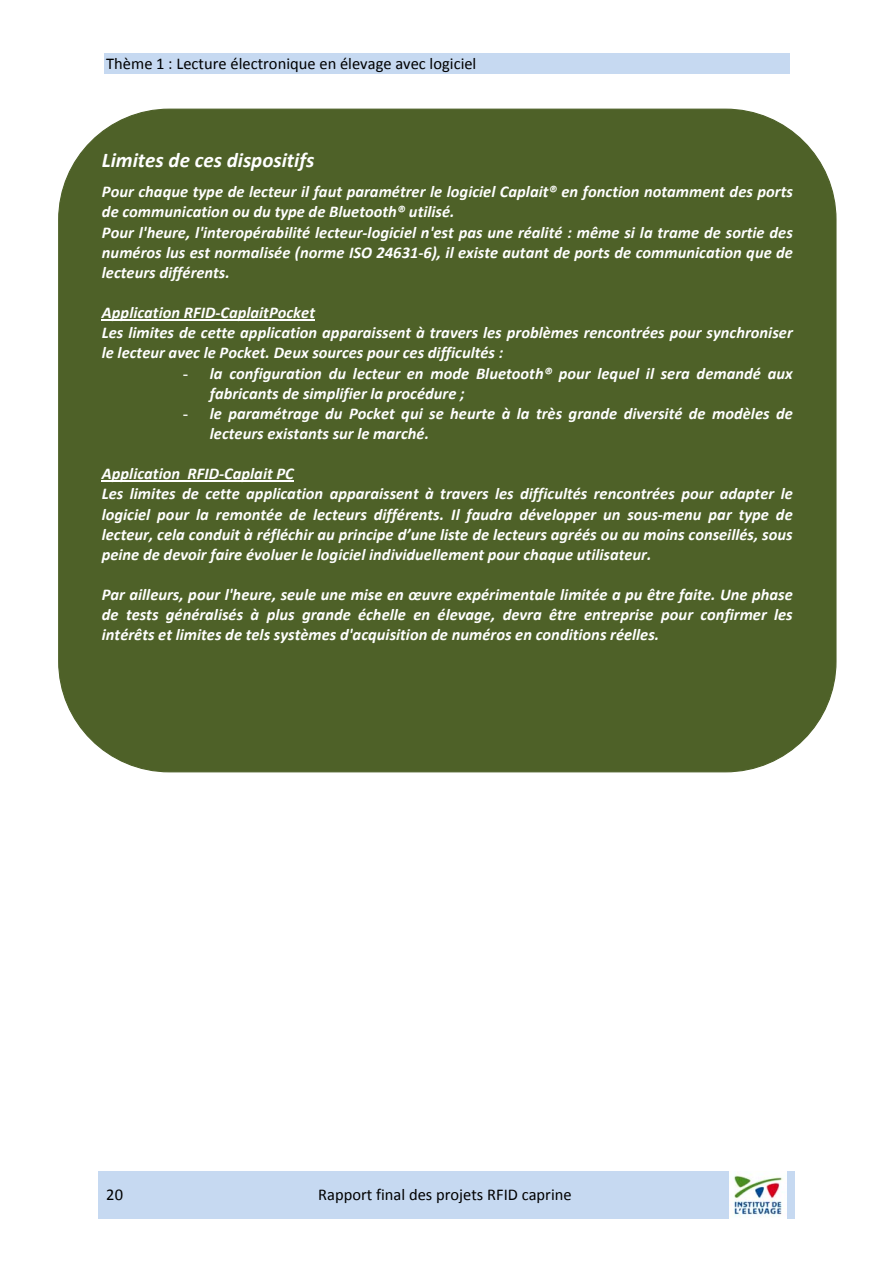
<style>
.page{position:relative;width:893px;height:1263px;background:#fff}
.page>*{position:absolute;margin:0;border:0;box-sizing:border-box;transform-origin:0 0}
.t1{font:italic 700 21px "Calibri";color:#fff}
.t2{font:italic 700 16.5px/20.1px "Calibri";color:#fff}
.t3{font:16.5px "Calibri";color:#000}
.s1{font-family:"Times New Roman";font-weight:400;font-style:normal}
</style>
<div class="page">
<div style="left:104px;top:53px;width:685px;height:20px;background:#c6d9f1"></div>
<div style="left:98px;top:1171px;width:71px;height:48px;background:#c6d9f1"></div>
<div style="left:169px;top:1171px;width:552px;height:48px;background:#c6d9f1"></div>
<div style="left:721px;top:1171px;width:74px;height:48px;background:#c6d9f1"></div>
<img style="left:729px;top:1171px;width:58px;height:48px">
<div style="left:59px;top:109px;width:777px;height:663px;background:#4e6128;border-radius:110px"></div>
<hr style="left:102px;top:320px;width:213px;height:1px;background:#fff">
<hr style="left:102px;top:481px;width:192px;height:1px;background:#fff">
<p class="t3" style="left:106px;top:56px;width:372px">Thème 1 : Lecture électronique en élevage avec logiciel</p>
<p class="t1" style="left:102px;top:151px;width:214px">Limites de ces dispositifs</p>
<p class="t2" style="left:102px;top:183px;width:693px">Pour chaque type de lecteur il faut paramétrer le logiciel Caplait® en fonction notamment des ports de communication ou du type de Bluetooth® utilisé.<br>Pour l'heure, l'interopérabilité lecteur‐logiciel n'est pas une réalité : même si la trame de sortie des numéros lus est normalisée (norme ISO 24631‐6), il existe autant de ports de communication que de lecteurs différents.</p>
<p class="t2" style="left:102px;top:304px;width:692px">Application RFID‐CaplaitPocket<br>Les limites de cette application apparaissent à travers les problèmes rencontrées pour synchroniser le lecteur avec le Pocket. Deux sources pour ces difficultés :</p>
<p class="t2" style="left:210px;top:364px;width:584px;text-indent:-27px"><span class="s1">-</span> la configuration du lecteur en mode Bluetooth® pour lequel il sera demandé aux fabricants de simplifier la procédure ;</p>
<p class="t2" style="left:210px;top:405px;width:584px;text-indent:-27px"><span class="s1">-</span> le paramétrage du Pocket qui se heurte à la très grande diversité de modèles de lecteurs existants sur le marché.</p>
<p class="t2" style="left:102px;top:465px;width:693px">Application RFID‐Caplait PC<br>Les limites de cette application apparaissent à travers les difficultés rencontrées pour adapter le logiciel pour la remontée de lecteurs différents. Il faudra développer un sous‐menu par type de lecteur, cela conduit à réfléchir au principe d’une liste de lecteurs agréés ou au moins conseillés, sous peine de devoir faire évoluer le logiciel individuellement pour chaque utilisateur.</p>
<p class="t2" style="left:102px;top:586px;width:692px;text-align:justify">Par ailleurs, pour l'heure, seule une mise en œuvre expérimentale limitée a pu être faite. Une phase de tests généralisés à plus grande échelle en élevage, devra être entreprise pour confirmer les intérêts et limites de tels systèmes d'acquisition de numéros en conditions réelles.</p>
<p class="t3" style="left:106px;top:1188px;width:18px">20</p>
<p class="t3" style="left:318px;top:1188px;width:255px">Rapport final des projets RFID caprine</p>
</div>
